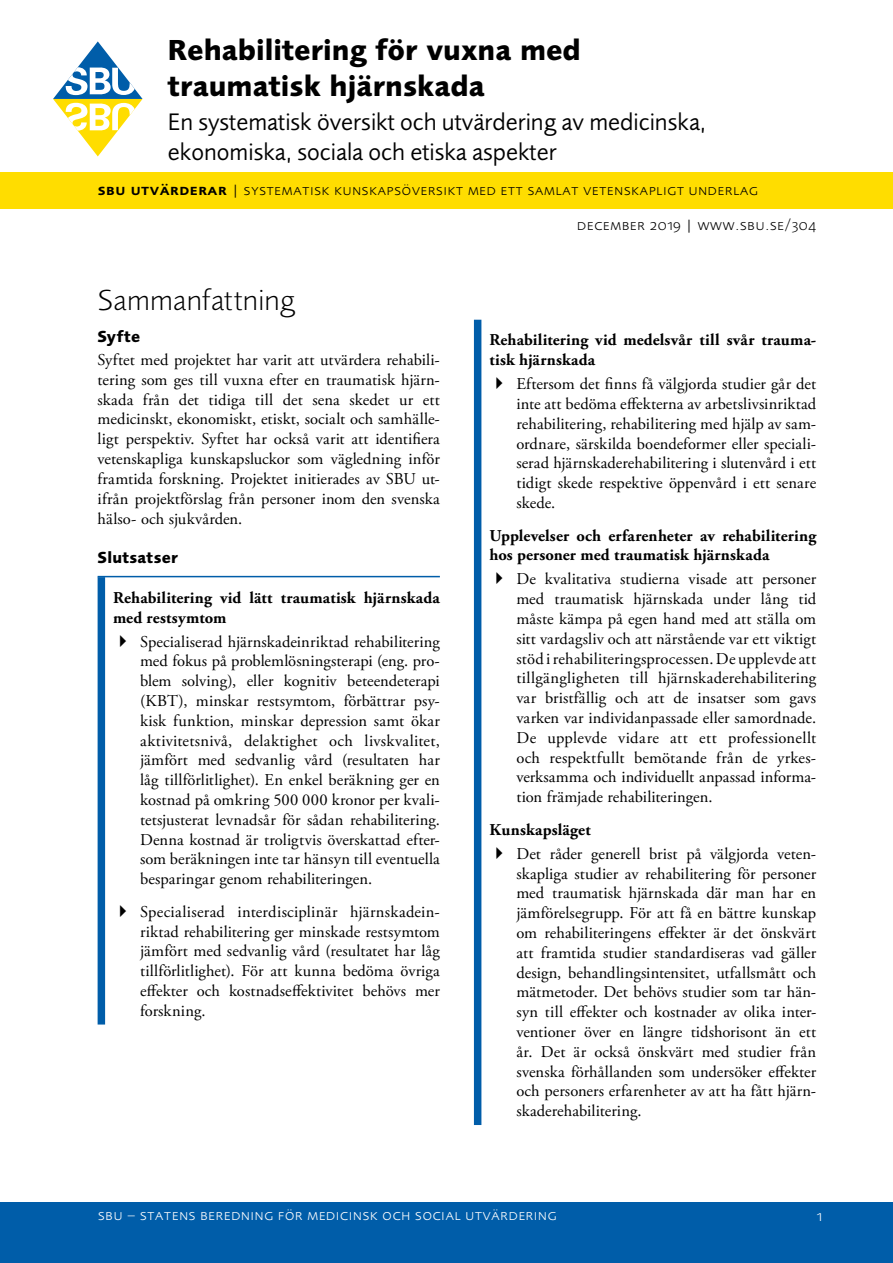
<style>
.page{position:relative;width:893px;height:1263px;background:#fff}
.page>*{position:absolute;margin:0;border:0;box-sizing:border-box;transform-origin:0 0}
.Rapporttitel{font:700 30px/36px "Foundry Sans";color:#000}
.Kapitelrubrik{font:300 30px "Foundry Sans";letter-spacing:.005em;color:#000}
.Underrubrik_till_rap{font:24.75px/29.7px "Foundry Sans";color:#000}
.t1{font:16.5px/19.8px "Adobe Garamond Pro";letter-spacing:.005em;color:#000;text-align:justify}
.t2{font:700 16.5px/19.8px "Adobe Garamond Pro";letter-spacing:.01em;color:#000}
.Rubrik_1_i_brödtext{font:700 16.5px "Foundry Sans";letter-spacing:.02em;color:#000}
.Sidhuvud_svart{font:300 15.45px "Foundry Sans Expert";letter-spacing:.03em;color:#000}
.t3{font:300 15.45px "Foundry Sans Expert";letter-spacing:.03em;color:#fff}
.s1{font-weight:600}
</style>
<div class="page">
<div style="left:0;top:1202px;width:893px;height:61px;background:#005da9"></div>
<svg style="left:53px;top:41px;width:90px;height:115px"></svg>
<div style="left:0;top:173px;width:893px;height:36px;background:#fd0"></div>
<hr style="left:98px;top:576px;width:342px;height:1px;background:#005da9">
<div style="left:98px;top:577px;width:7px;height:447px;background:#005da9"></div>
<div style="left:474px;top:320px;width:7px;height:805px;background:#005da9"></div>
<p class="Rapporttitel" style="left:168px;top:32px;width:414px">Rehabilitering för vuxna med traumatisk hjärnskada</p>
<p class="Underrubrik_till_rap" style="left:168px;top:107px;width:540px">En systematisk översikt och utvärdering av medicinska, ekonomiska, sociala och etiska aspekter</p>
<p class="Sidhuvud_svart" style="left:98px;top:180px;width:662px"><span class="s1">sbu utvärderar</span> | systematisk kunskapsöversikt med ett samlat vetenskapligt underlag</p>
<h1 class="Kapitelrubrik" style="left:98px;top:283px;width:199px">Sammanfattning</h1>
<h2 class="Rubrik_1_i_brödtext" style="left:98px;top:327px;width:44px">Syfte</h2>
<p class="t1" style="left:98px;top:350px;width:344px;text-align:left">Syftet med projektet har varit att utvärdera rehabili&shy;tering som ges till vuxna efter en traumatisk hjärn&shy;skada från det tidiga till det sena skedet ur ett medicinskt, ekonomiskt, etiskt, socialt och samhälle-- ligt perspektiv. Syftet har också varit att identifiera vetenskapliga kunskapsluckor som vägledning inför framtida forskning. Projektet initierades av SBU ut&shy;ifrån projektförslag från personer inom den svenska hälso- och sjukvården.</p>
<h2 class="Rubrik_1_i_brödtext" style="left:98px;top:548px;width:82px">Slutsatser</h2>
<h3 class="t2" style="left:113px;top:588px;width:328px">Rehabilitering vid lätt traumatisk hjärnskada med restsymtom</h3>
<p class="t1" style="left:140px;top:632px;width:301px">Specialiserad hjärnskadeinriktad rehabilitering med fokus på problemlösningsterapi (eng. pro&shy;blem solving), eller kognitiv beteendeterapi (KBT), minskar restsymtom, förbättrar psy&shy;kisk funktion, minskar depression samt ökar aktivitetsnivå, delaktighet och livskvalitet, jämfört med sedvanlig vård (resultaten har låg tillförlitlighet). En enkel beräkning ger en kostnad på omkring 500 000 kronor per kvali&shy;tetsjusterat levnadsår för sådan rehabilitering.<br>Denna kostnad är troligtvis överskattad efter&shy;som beräkningen inte tar hänsyn till eventuella besparingar genom rehabiliteringen.</p>
<p class="t1" style="left:140px;top:902px;width:301px">Specialiserad interdisciplinär hjärnskadein&shy;riktad rehabilitering ger minskade restsymtom jämfört med sedvanlig vård (resultatet har låg tillförlitlighet). För att kunna bedöma övriga effekter och kostnadseffektivitet behövs mer forskning.</p>
<p class="Sidhuvud_svart" style="left:577px;top:216px;width:241px">december 2019 | www.sbu.se/304</p>
<h3 class="t2" style="left:489px;top:330px;width:328px">Rehabilitering vid medelsvår till svår trauma&shy;tisk hjärnskada</h3>
<p class="t1" style="left:516px;top:375px;width:301px">Eftersom det finns få välgjorda studier går det inte att bedöma effekterna av arbetslivsinriktad rehabilitering, rehabilitering med hjälp av sam&shy;ordnare, särskilda boendeformer eller speciali&shy;serad hjärnskaderehabilitering i slutenvård i ett tidigt skede respektive öppenvård i ett senare skede.</p>
<h3 class="t2" style="left:489px;top:526px;width:328px">Upplevelser och erfarenheter av rehabilitering hos personer med traumatisk hjärnskada</h3>
<p class="t1" style="left:516px;top:570px;width:301px">De kvalitativa studierna visade att personer med traumatisk hjärnskada under lång tid måste kämpa på egen hand med att ställa om sitt vardagsliv och att närstående var ett viktigt stöd i rehabiliteringsprocessen. De upplevde att tillgängligheten till hjärnskaderehabilitering var bristfällig och att de insatser som gavs varken var individanpassade eller samordnade.<br>De upplevde vidare att ett professionellt och respektfullt bemötande från de yrkes&shy;verksamma och individuellt anpassad informa&shy;tion främjade rehabiliteringen.</p>
<h3 class="t2" style="left:489px;top:820px;width:103px">Kunskapsläget</h3>
<p class="t1" style="left:516px;top:844px;width:301px;text-align:left">Det råder generell brist på välgjorda veten&shy;skapliga studier av rehabilitering för personer med traumatisk hjärnskada där man har en jämförelsegrupp. För att få en bättre kunskap om rehabiliteringens effekter är det önskvärt att framtida studier standardiseras vad gäller design, behandlingsintensitet, utfallsmått och mätmetoder. Det behövs studier som tar hän-- syn till effekter och kostnader av olika inter&shy;ventioner över en längre tidshorisont än ett år. Det är också önskvärt med studier från svenska förhållanden som undersöker effekter och personers erfarenheter av att ha fått hjärn-- skaderehabilitering.</p>
<p class="t3" style="left:98px;top:1206px;width:460px">sbu – statens beredning för medicinsk och social utvärdering</p>
<p class="t3" style="left:816px;top:1206px;width:7px">1</p>
</div>
